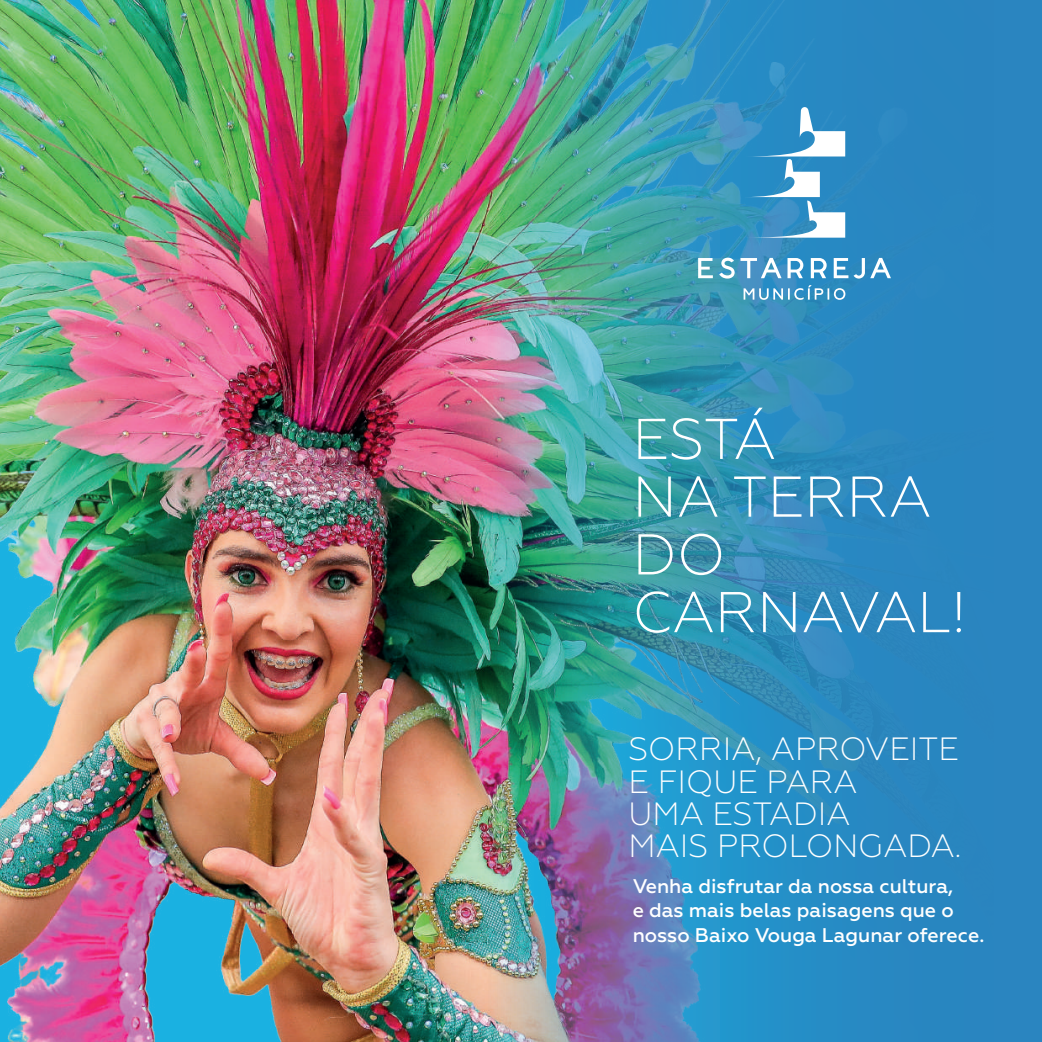
<style>
.page{position:relative;width:1042px;height:1042px;background:#fff}
.page>*{position:absolute;margin:0;border:0;box-sizing:border-box;transform-origin:0 0}
.t1{font:300 57.4px/57.8px "Geometria";color:#fff}
.t2{font:300 32.2px/32.2px "Geometria";color:#fff}
.t3{font:500 19.78px/24.8px "Geometria";color:#fff}
</style>
<div class="page">
<img style="left:0;top:0;width:485px;height:1042px">
<img style="left:485px;top:0;width:557px;height:1042px">
<svg style="left:698px;top:258px;width:15px;height:20px"></svg>
<svg style="left:834px;top:258px;width:57px;height:21px"></svg>
<svg style="left:787px;top:258px;width:16px;height:20px"></svg>
<svg style="left:811px;top:258px;width:15px;height:20px"></svg>
<svg style="left:719px;top:258px;width:62px;height:21px"></svg>
<svg style="left:744px;top:0;width:298px;height:238px;background:#328cc3"></svg>
<svg style="left:743px;top:285px;width:102px;height:15px;background:#62a8cf"></svg>
<h1 class="t1" style="left:632px;top:410px;width:335px">ESTÁ<br>NA TERRA<br>DO<br>CARNAVAL!</h1>
<h2 class="t2" style="left:628px;top:733px;width:335px">SORRIA, APROVEITE<br>E FIQUE PARA<br>UMA ESTADIA<br>MAIS PROLONGADA.</h2>
<p class="t3" style="left:633px;top:873px;width:353px">Venha disfrutar da nossa cultura,<br>e das mais belas paisagens que o nosso Baixo Vouga Lagunar oferece.</p>
</div>
